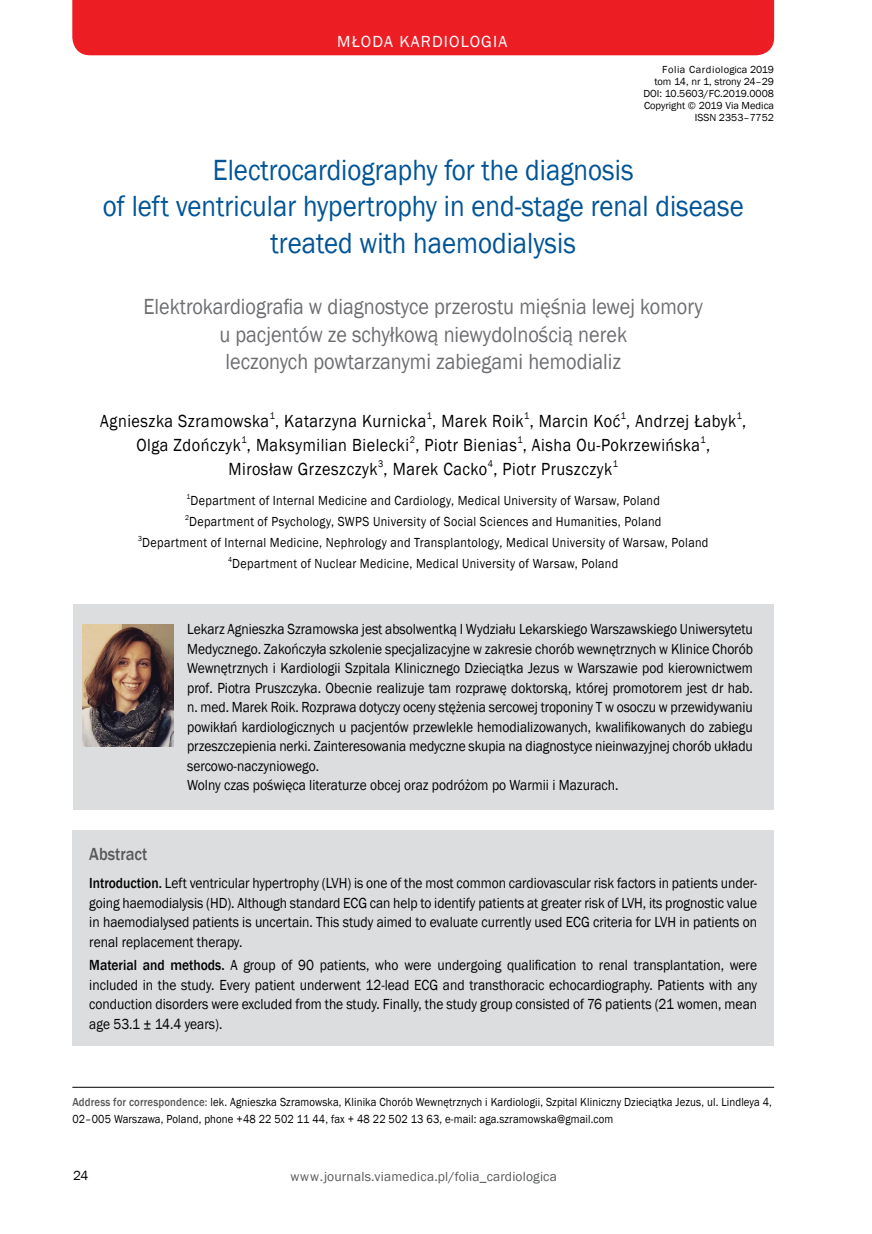
<style>
.page{position:relative;width:872px;height:1234px;background:#fff}
.page>*{position:absolute;margin:0;border:0;box-sizing:border-box;transform-origin:0 0}
.t1{font:30px/36.6px "Franklin Gothic";color:#005496;text-align:center;scale:.9 1}
.t2{font:22.5px/27.5px "Franklin Gothic";color:#6d6e71;text-align:center;scale:.9 1}
.t3{font:18px "Franklin Gothic";letter-spacing:.03em;color:#000;scale:.9 1}
.t4{font:500 18px "Franklin Gothic";color:#58595b;scale:.9 1}
.t5{font:16.5px "Franklin Gothic";letter-spacing:.07em;color:#fff}
.t6{font:15px/19.5px "Franklin Gothic";color:#000;text-align:justify;scale:.9 1}
.t7{font:13.5px/21px "Franklin Gothic";letter-spacing:.025em;color:#000;text-align:center;scale:.9 1}
.t8{font:13.5px "Franklin Gothic";letter-spacing:.01em;color:#58595b}
.t9{font:13.5px "Franklin Gothic";letter-spacing:.025em;color:#000}
.t10{font:12px/16.5px "Franklin Gothic";letter-spacing:.01em;color:#000;scale:.9 1}
.t11{font:10.5px/12px "Franklin Gothic";color:#000;text-align:right}
.t12{font:9.9px "Franklin Gothic";color:#000;scale:.9 1}
.s1{font-weight:500}
.s2{font-weight:500;color:#58595b}
</style>
<div class="page">
<div style="left:72px;top:0;width:702px;height:55px;background:#ed1d24"></div>
<div style="left:73px;top:604px;width:700px;height:205px;background:#dcddde"></div>
<hr style="left:72px;top:1086px;width:702px;height:1px;background:#000">
<div style="left:72px;top:830px;width:702px;height:215px;background:#dcddde"></div>
<img style="left:83px;top:624px;width:91px;height:122px">
<p class="t5" style="left:337px;top:31px;width:171px">MŁODA KARDIOLOGIA</p>
<p class="t11" style="left:643px;top:64px;width:132px">Folia Cardiologica 2019 tom 14, nr 1, strony 24–29<br>DOI: 10.5603/FC.2019.0008<br>Copyright © 2019 Via Medica<br>ISSN 2353–7752</p>
<h1 class="t1" style="left:103px;top:152px;width:713px">Electrocardiography for the diagnosis<br>of left ventricular hypertrophy in end-stage renal disease treated with haemodialysis</h1>
<h2 class="t2" style="left:143px;top:293px;width:623px">Elektrokardiografia w diagnostyce przerostu mięśnia lewej komory u pacjentów ze schyłkową niewydolnością nerek<br>leczonych powtarzanymi zabiegami hemodializ</h2>
<p class="t12" style="left:270px;top:409px;width:7px">1</p>
<p class="t12" style="left:427px;top:409px;width:7px">1</p>
<p class="t12" style="left:524px;top:409px;width:7px">1</p>
<p class="t12" style="left:621px;top:409px;width:7px">1</p>
<p class="t12" style="left:736px;top:409px;width:7px">1</p>
<p class="t3" style="left:136px;top:434px;width:639px">Olga Zdończyk , Maksymilian Bielecki , Piotr Bienias , Aisha Ou-Pokrzewińska ,</p>
<p class="t3" style="left:100px;top:410px;width:719px">Agnieszka Szramowska , Katarzyna Kurnicka , Marek Roik , Marcin Koć , Andrzej Łabyk ,</p>
<p class="t12" style="left:241px;top:433px;width:7px">1</p>
<p class="t12" style="left:410px;top:433px;width:7px">2</p>
<p class="t12" style="left:517px;top:433px;width:7px">1</p>
<p class="t12" style="left:700px;top:433px;width:7px">1</p>
<p class="t3" style="left:228px;top:458px;width:434px">Mirosław Grzeszczyk<sup>3</sup>, Marek Cacko<sup>4</sup>, Piotr Pruszczyk<sup>1</sup></p>
<p class="t7" style="left:138px;top:490px;width:635px"><sup>1</sup>Department of Internal Medicine and Cardiology, Medical University of Warsaw, Poland<br><sup>2</sup>Department of Psychology, SWPS University of Social Sciences and Humanities, Poland<br><sup>3</sup>Department of Internal Medicine, Nephrology and Transplantology, Medical University of Warsaw, Poland <sup>4</sup>Department of Nuclear Medicine, Medical University of Warsaw, Poland</p>
<p class="t6" style="left:187px;top:619px;width:630px;text-align:left">Lekarz Agnieszka Szramowska jest absolwentką I Wydziału Lekarskiego Warszawskiego Uniwersytetu Medycznego. Zakończyła szkolenie specjalizacyjne w zakresie chorób wewnętrznych w Klinice Chorób Wewnętrznych i Kardiologii Szpitala Klinicznego Dzieciątka Jezus w Warszawie pod kierownictwem prof. Piotra Pruszczyka. Obecnie realizuje tam rozprawę doktorską, której promotorem jest dr hab. n. med. Marek Roik. Rozprawa dotyczy oceny stężenia sercowej troponiny T w osoczu w przewidywaniu powikłań kardiologicznych u pacjentów przewlekle hemodializowanych, kwalifikowanych do zabiegu przeszczepienia nerki. Zainteresowania medyczne skupia na diagnostyce nieinwazyjnej chorób układu sercowo-naczyniowego.<br>Wolny czas poświęca literaturze obcej oraz podróżom po Warmii i Mazurach.</p>
<p class="t4" style="left:89px;top:842px;width:66px">Abstract</p>
<p class="t6" style="left:89px;top:873px;width:743px"><span class="s1">Introduction.</span> Left ventricular hypertrophy (LVH) is one of the most common cardiovascular risk factors in patients under&shy;going haemodialysis (HD). Although standard ECG can help to identify patients at greater risk of LVH, its prognostic value in haemodialysed patients is uncertain. This study aimed to evaluate currently used ECG criteria for LVH in patients on renal replacement therapy.</p>
<p class="t6" style="left:89px;top:955px;width:743px"><span class="s1">Material and methods.</span> A group of 90 patients, who were undergoing qualification to renal transplantation, were included in the study. Every patient underwent 12-lead ECG and transthoracic echocardiography. Patients with any conduction disorders were excluded from the study. Finally, the study group consisted of 76 patients (21 women, mean age 53.1 ± 14.4 years).</p>
<p class="t10" style="left:72px;top:1093px;width:779px"><span class="s2">Address for correspondence:</span> lek. Agnieszka Szramowska, Klinika Chorób Wewnętrznych i Kardiologii, Szpital Kliniczny Dzieciątka Jezus, ul. Lindleya 4,<br>02–005 Warszawa, Poland, phone +48 22 502 11 44, fax + 48 22 502 13 63, e-mail: aga.szramowska@gmail.com</p>
<p class="t9" style="left:73px;top:1166px;width:17px">24</p>
<p class="t8" style="left:290px;top:1167px;width:268px">www.journals.viamedica.pl/folia_cardiologica</p>
</div>
